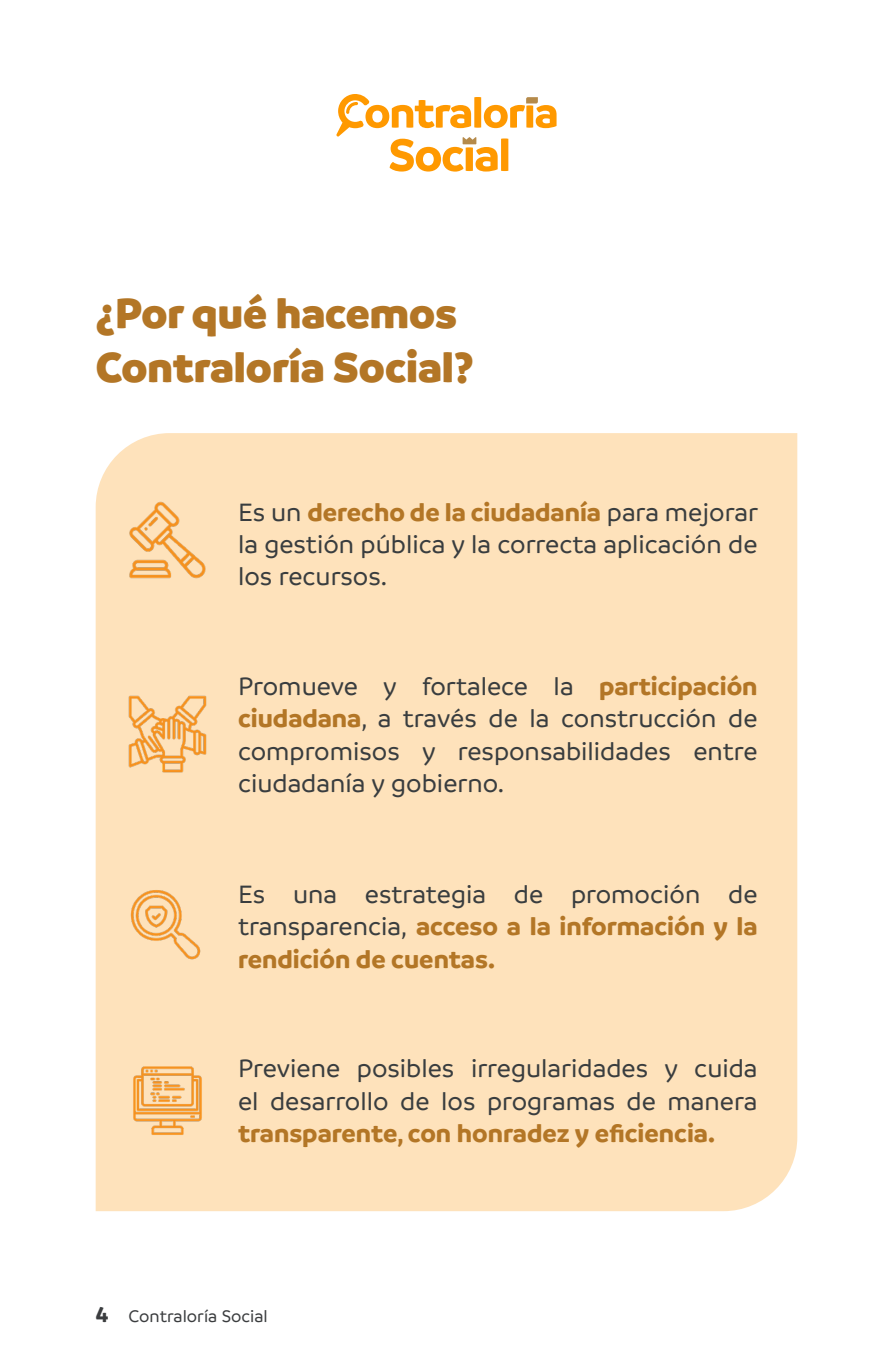
<style>
.page{position:relative;width:893px;height:1372px;background:#fff}
.page>*{position:absolute;margin:0;border:0;box-sizing:border-box;transform-origin:0 0}
.t1{font:900 45px "Branding SF";color:#b37626}
.t2{font:500 27px/32.4px "Branding SF";color:#393d3f;text-align:justify}
.t3{font:500 18px "Branding SF";color:#3b3d3f}
.s1{font-weight:700;color:#b37626}
.s2{color:#3b3d3f}
.s3{font-weight:700;font-size:22.5px}
</style>
<div class="page">
<div style="left:96px;top:433px;width:701px;height:778px;background:#fee2bb"></div>
<img style="left:125px;top:498px;width:84px;height:83px">
<img style="left:126px;top:692px;width:83px;height:84px">
<img style="left:124px;top:884px;width:83px;height:80px">
<img style="left:127px;top:1059px;width:81px;height:81px">
<svg style="left:336px;top:94px;width:221px;height:78px"></svg>
<p class="t1" style="left:96px;top:286px;width:363px">¿Por qué hacemos</p>
<p class="t1" style="left:96px;top:340px;width:379px">Contraloría Social?</p>
<p class="t2" style="left:238px;top:496px;width:522px">Es un <span class="s1">derecho de la ciudadanía</span> para mejorar la gestión pública y la correcta aplicación de los recursos.</p>
<p class="t2" style="left:238px;top:670px;width:521px">Promueve y fortalece la <span class="s1">participación ciudadana</span>, a través de la construcción de compromisos y responsabilidades entre ciudadanía y gobierno.</p>
<p class="t2" style="left:238px;top:878px;width:521px">Es una estrategia de promoción de transparencia, <span class="s1">acceso a la información y la rendición de cuentas.</span></p>
<p class="t2" style="left:238px;top:1052px;width:521px">Previene posibles irregularidades y cuida el desarrollo de los programas de <span class="s2">manera </span><span class="s1">transparente, con honradez y eficiencia.</span></p>
<p class="t3" style="left:96px;top:1306px;width:174px"><span class="s3">4</span> Contraloría Social</p>
</div>
